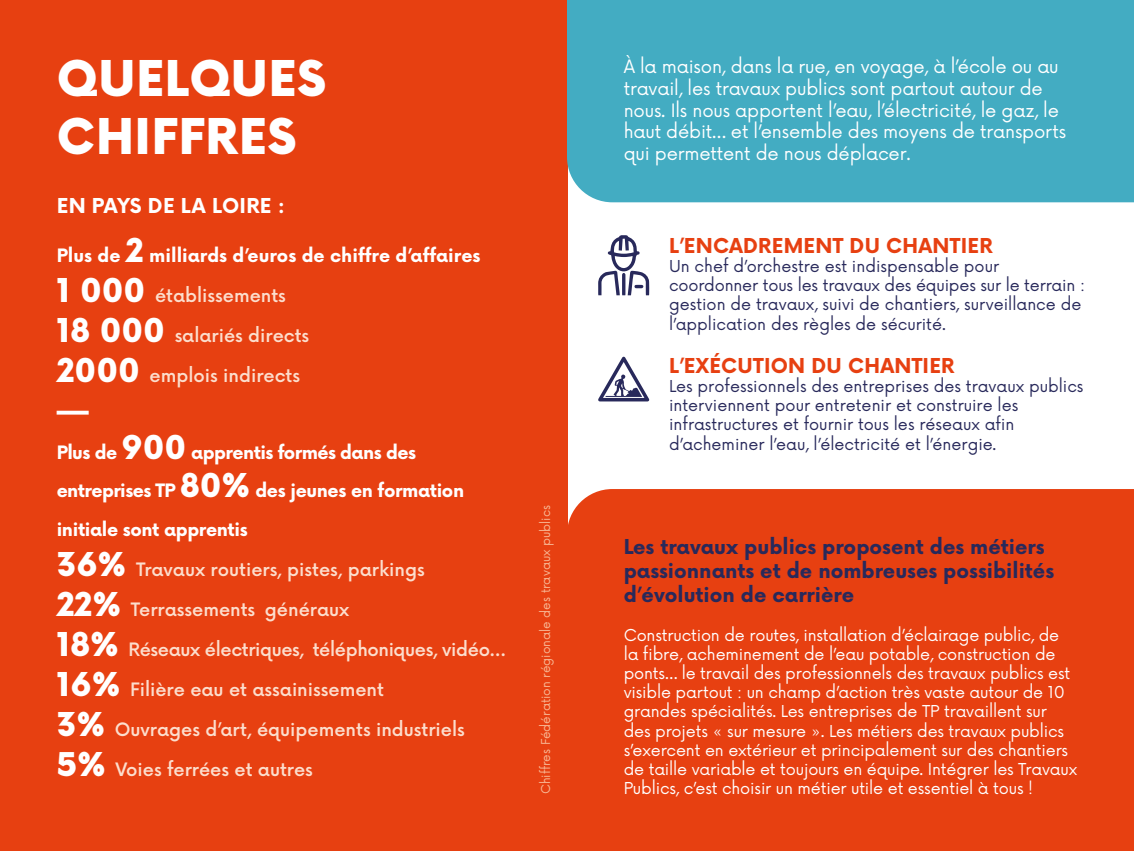
<style>
.page{position:relative;width:1134px;height:851px;background:#fff}
.page>*{position:absolute;margin:0;border:0;box-sizing:border-box;transform-origin:0 0}
.t1{font:900 48px/57.6px "Now";letter-spacing:.015em;color:#fff}
.t2{font:900 32px "Now";color:#fff}
.t3{font:700 20px/24px "Now";color:#28295b}
.t4{font:700 20px "Now";letter-spacing:.015em;color:#e74011}
.t5{font:700 20px "Now";letter-spacing:.01em;color:#fff}
.t6{font:500 18px "Now";color:#fcdecd}
.t7{font:18px/21.6px "Now";letter-spacing:-.01em;color:#fff}
.t8{font:700 18px/38.4px "Now";letter-spacing:-.02em;color:#fff}
.t9{font:700 18px "Now";color:#fff}
.t10{font:500 18px "Now";letter-spacing:-.02em;color:#fcdecd}
.t11{font:16px/19.2px "Now";letter-spacing:-.01em;color:#fff}
.t12{font:16px/19.2px "Now";color:#28295b}
.t13{font:12px "Now";color:#f8b895}
.s1{font-weight:900;font-size:32px}
.s2{font-weight:900;font-size:32px;color:#fff}
</style>
<div class="page">
<div style="left:0;top:0;width:567px;height:850px;background:#e74011"></div>
<div style="left:567px;top:489px;width:567px;height:361px;background:#e74011"></div>
<div style="left:567px;top:0;width:567px;height:202px;background:#43acc2"></div>
<svg style="left:598px;top:235px;width:51px;height:60px"></svg>
<svg style="left:598px;top:356px;width:52px;height:45px"></svg>
<h1 class="t1" style="left:57px;top:49px;width:271px">QUELQUES<br>CHIFFRES</h1>
<p class="t5" style="left:57px;top:191px;width:230px">EN PAYS DE LA LOIRE :</p>
<p class="t9" style="left:57px;top:242px;width:425px">Plus de <span class="s1">2</span> milliards d’euros de chiffre d’affaires</p>
<p class="t6" style="left:57px;top:281px;width:231px"><span class="s2">1 000</span> établissements</p>
<p class="t6" style="left:57px;top:321px;width:254px"><span class="s2">18 000</span> salariés directs</p>
<p class="t6" style="left:57px;top:361px;width:245px"><span class="s2">2000</span> emplois indirects</p>
<h2 class="t2" style="left:57px;top:385px;width:33px">—</h2>
<p class="t8" style="left:57px;top:432px;width:409px">Plus de <span class="s1">900</span> apprentis formés dans des entreprises TP <span class="s1">80%</span> des jeunes en formation initiale sont apprentis</p>
<p class="t6" style="left:57px;top:555px;width:369px"><span class="s2">36%</span> Travaux routiers, pistes, parkings</p>
<p class="t6" style="left:57px;top:595px;width:294px"><span class="s2">22%</span> Terrassements généraux</p>
<p class="t10" style="left:57px;top:635px;width:450px"><span class="s2">18%</span> Réseaux électriques, téléphoniques, vidéo…</p>
<p class="t6" style="left:57px;top:675px;width:329px"><span class="s2">16%</span> Filière eau et assainissement</p>
<p class="t6" style="left:57px;top:715px;width:410px"><span class="s2">3%</span> Ouvrages d’art, équipements industriels</p>
<p class="t6" style="left:57px;top:755px;width:258px"><span class="s2">5%</span> Voies ferrées et autres</p>
<p class="t13" style="left:536px;top:794px;width:290px;rotate:-90deg">Chiffres Fédération régionale des travaux publics</p>
<p class="t7" style="left:624px;top:55px;width:444px">À la maison, dans la rue, en voyage, à l’école ou au travail, les travaux publics sont partout autour de nous. Ils nous apportent l’eau, l’électricité, le gaz, le haut débit… et l’ensemble des moyens de transports qui permettent de nous déplacer.</p>
<p class="t4" style="left:669px;top:230px;width:325px">L’ENCADREMENT DU CHANTIER</p>
<p class="t12" style="left:669px;top:255px;width:417px">Un chef d’orchestre est indispensable pour coordonner tous les travaux des équipes sur le terrain : gestion de travaux, suivi de chantiers, surveillance de l’application des règles de sécurité.</p>
<p class="t4" style="left:669px;top:350px;width:287px">L’EXÉCUTION DU CHANTIER</p>
<p class="t12" style="left:669px;top:375px;width:416px">Les professionnels des entreprises des travaux publics interviennent pour entretenir et construire les infrastructures et fournir tous les réseaux afin d’acheminer l’eau, l’électricité et l’énergie.</p>
<p class="t3" style="left:624px;top:534px;width:432px">Les travaux publics proposent des métiers passionnants et de nombreuses possibilités d’évolution de carrière</p>
<p class="t11" style="left:624px;top:624px;width:455px">Construction de routes, installation d’éclairage public, de la fibre, acheminement de l’eau potable, construction de ponts… le travail des professionnels des travaux publics est visible partout : un champ d’action très vaste autour de 10 grandes spécialités. Les entreprises de TP travaillent sur des projets « sur mesure ». Les métiers des travaux publics s’exercent en extérieur et principalement sur des chantiers de taille variable et toujours en équipe. Intégrer les Travaux Publics, c’est choisir un métier utile et essentiel à tous !</p>
</div>
